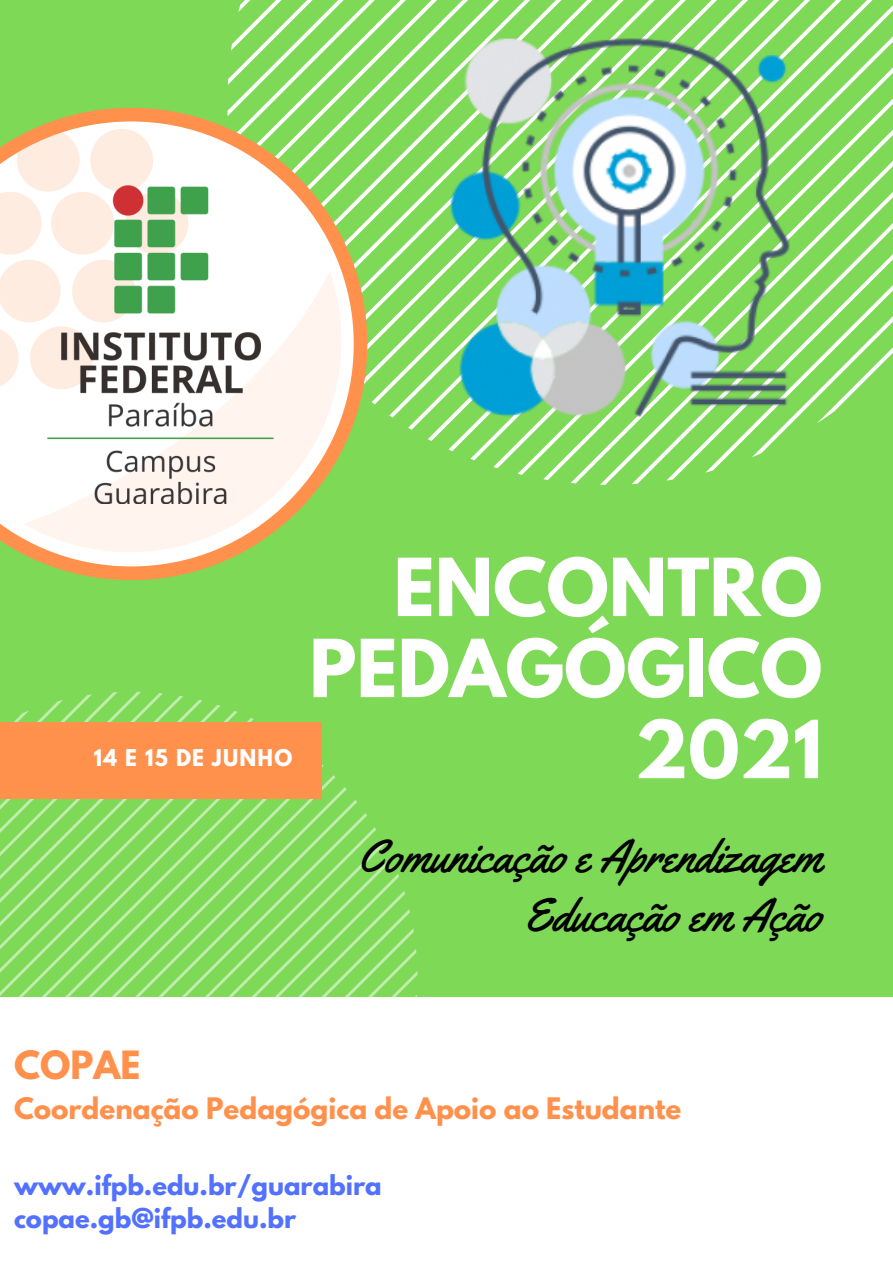
<style>
.page{position:relative;width:893px;height:1263px;background:#7ed957}
.page>*{position:absolute;margin:0;border:0;box-sizing:border-box;transform-origin:0 0}
.t1{font:700 70.8px/81px "League Spartan";color:#fff;text-align:right}
.t2{font:46.72px "Yellowtail";color:#000}
.t3{font:700 34.5px "League Spartan";color:#ff914d}
.t4{font:700 26.25px "League Spartan";color:#ff914d}
.t5{font:700 24.3px "League Spartan";color:#5271ff}
.t6{font:700 20.48px "League Spartan";letter-spacing:.06em;color:#fff}
</style>
<div class="page">
<svg style="left:0;top:800px;width:357px;height:13px"></svg>
<svg style="left:2px;top:813px;width:365px;height:14px"></svg>
<svg style="left:0;top:827px;width:376px;height:15px"></svg>
<svg style="left:0;top:842px;width:385px;height:154px"></svg>
<svg style="left:11px;top:857px;width:381px;height:140px"></svg>
<svg style="left:28px;top:874px;width:371px;height:123px"></svg>
<svg style="left:45px;top:891px;width:360px;height:106px"></svg>
<svg style="left:63px;top:909px;width:347px;height:88px"></svg>
<svg style="left:82px;top:928px;width:332px;height:69px"></svg>
<svg style="left:103px;top:949px;width:313px;height:48px"></svg>
<svg style="left:125px;top:971px;width:292px;height:26px"></svg>
<div style="left:0;top:997px;width:893px;height:266px;background:#fff"></div>
<svg style="left:372px;top:0;width:17px;height:404px"></svg>
<svg style="left:600px;top:94px;width:293px;height:391px"></svg>
<svg style="left:631px;top:126px;width:262px;height:358px"></svg>
<svg style="left:666px;top:160px;width:227px;height:321px"></svg>
<svg style="left:705px;top:199px;width:188px;height:274px"></svg>
<svg style="left:752px;top:246px;width:141px;height:211px"></svg>
<div style="left:0;top:723px;width:321px;height:76px;background:#ff914d"></div>
<svg style="left:0;top:108px;width:367px;height:472px"></svg>
<img style="left:48px;top:185px;width:225px;height:318px">
<img style="left:393px;top:0;width:455px;height:455px">
<p class="t6" style="left:94px;top:748px;width:200px">14 E 15 DE JUNHO</p>
<p class="t1" style="left:309px;top:556px;width:514px">ENCONTRO<br>PEDAGÓGICO</p>
<p class="t1" style="left:635px;top:718px;width:189px">2021</p>
<p class="t2" style="left:358px;top:826px;width:465px">Comunicação e Aprendizagem</p>
<p class="t2" style="left:524px;top:886px;width:299px">Educação em Ação</p>
<p class="t3" style="left:14px;top:1047px;width:128px">COPAE</p>
<p class="t4" style="left:14px;top:1095px;width:669px">Coordenação Pedagógica de Apoio ao Estudante</p>
<p class="t5" style="left:14px;top:1173px;width:369px">www.ifpb.edu.br/guarabira</p>
<p class="t5" style="left:14px;top:1206px;width:284px">copae.gb@ifpb.edu.br</p>
</div>
